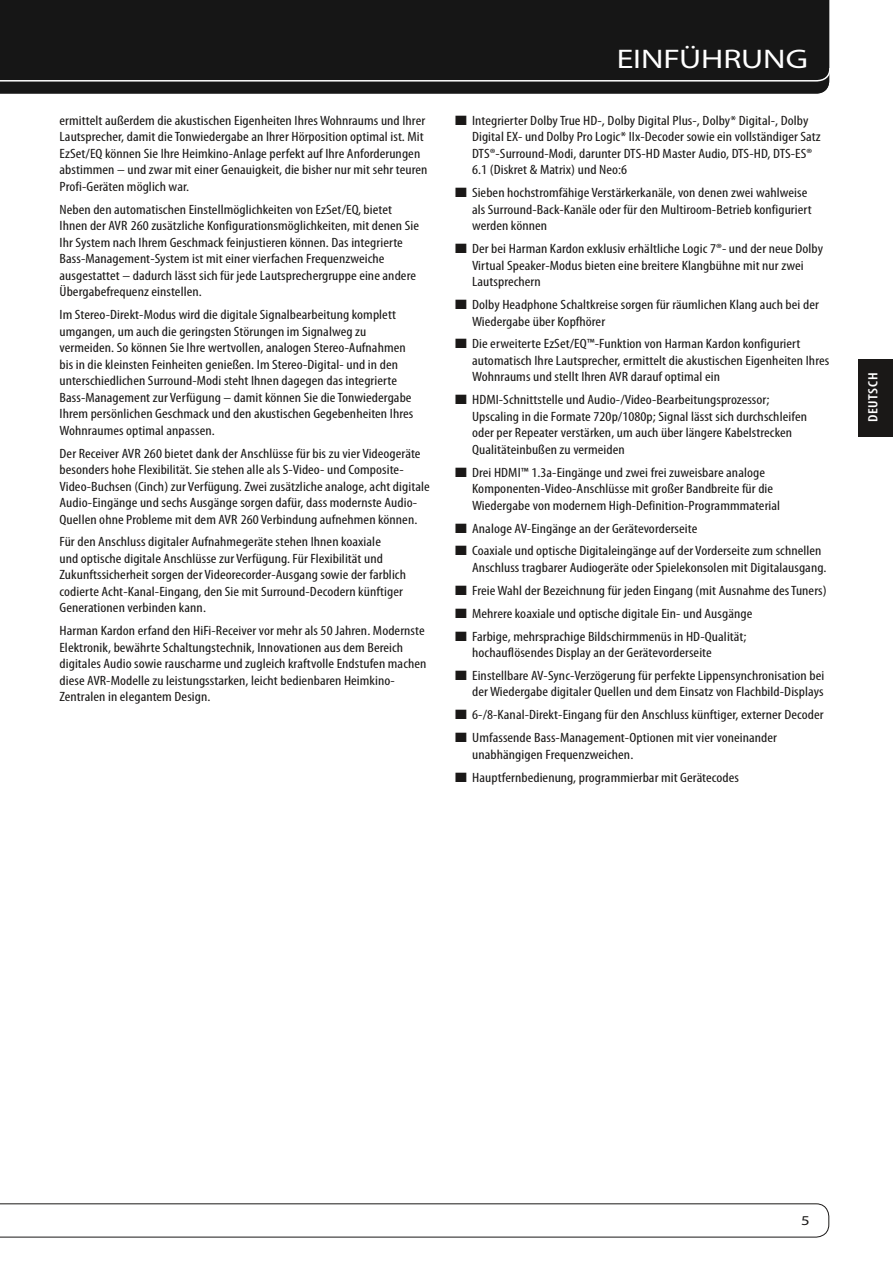
<style>
.page{position:relative;width:893px;height:1263px;background:#fff}
.page>*{position:absolute;margin:0;border:0;box-sizing:border-box;transform-origin:0 0}
.t1{font:semi-expanded 27px "Myriad Pro";letter-spacing:-.005em;color:#fff;scale:1.15 1}
.t2{font:condensed 13.5px/16.5px "Myriad Pro";letter-spacing:.005em;color:#1a1817;scale:1.15 1}
.t3{font:600 condensed 13.5px "Myriad Pro";letter-spacing:.04em;color:#fff;scale:1.15 1}
.t4{font:semi-expanded 13.5px "Myriad Pro";color:#1a1817;scale:1.15 1}
</style>
<div class="page">
<div style="left:0;top:0;width:830px;height:94px;background:#161616"></div>
<svg style="left:0;top:1203px;width:830px;height:35px"></svg>
<div style="left:859px;top:359px;width:34px;height:78px;background:#1a1817"></div>
<p class="t2" style="left:60px;top:112px;width:321px">ermittelt außerdem die akustischen Eigenheiten Ihres Wohnraums und Ihrer Lautsprecher, damit die Tonwiedergabe an Ihrer Hörposition optimal ist. Mit EzSet/EQ können Sie Ihre Heimkino-Anlage perfekt auf Ihre Anforderungen abstimmen – und zwar mit einer Genauigkeit, die bisher nur mit sehr teuren Profi-Geräten möglich war.</p>
<p class="t2" style="left:60px;top:201px;width:314px">Neben den automatischen Einstellmöglichkeiten von EzSet/EQ, bietet Ihnen der AVR 260 zusätzliche Konfigurationsmöglichkeiten, mit denen Sie Ihr System nach Ihrem Geschmack feinjustieren können. Das integrierte Bass-Management-System ist mit einer vierfachen Frequenzweiche ausgestattet – dadurch lässt sich für jede Lautsprechergruppe eine andere Übergabefrequenz einstellen.</p>
<p class="t2" style="left:60px;top:307px;width:309px">Im Stereo-Direkt-Modus wird die digitale Signalbearbeitung komplett umgangen, um auch die geringsten Störungen im Signalweg zu vermeiden. So können Sie Ihre wertvollen, analogen Stereo-Aufnahmen bis in die kleinsten Feinheiten genießen. Im Stereo-Digital- und in den unterschiedlichen Surround-Modi steht Ihnen dagegen das integrierte Bass-Management zur Verfügung – damit können Sie die Tonwiedergabe Ihrem persönlichen Geschmack und den akustischen Gegebenheiten Ihres Wohnraumes optimal anpassen.</p>
<p class="t2" style="left:60px;top:445px;width:323px">Der Receiver AVR 260 bietet dank der Anschlüsse für bis zu vier Videogeräte besonders hohe Flexibilität. Sie stehen alle als S-Video- und Composite-Video-Buchsen (Cinch) zur Verfügung. Zwei zusätzliche analoge, acht digitale Audio-Eingänge und sechs Ausgänge sorgen dafür, dass modernste Audio-Quellen ohne Probleme mit dem AVR 260 Verbindung aufnehmen können.</p>
<p class="t2" style="left:60px;top:534px;width:303px">Für den Anschluss digitaler Aufnahmegeräte stehen Ihnen koaxiale<br>und optische digitale Anschlüsse zur Verfügung. Für Flexibilität und Zukunftssicherheit sorgen der Videorecorder-Ausgang sowie der farblich codierte Acht-Kanal-Eingang, den Sie mit Surround-Decodern künftiger Generationen verbinden kann.</p>
<p class="t2" style="left:60px;top:623px;width:321px">Harman Kardon erfand den HiFi-Receiver vor mehr als 50 Jahren. Modernste Elektronik, bewährte Schaltungstechnik, Innovationen aus dem Bereich digitales Audio sowie rauscharme und zugleich kraftvolle Endstufen machen diese AVR-Modelle zu leistungsstarken, leicht bedienbaren Heimkino-Zentralen in elegantem Design.</p>
<h1 class="t1" style="left:617px;top:44px;width:168px">EINFÜHRUNG</h1>
<p class="t2" style="left:472px;top:112px;width:305px;text-indent:-17px">■ Integrierter Dolby True HD-, Dolby Digital Plus-, Dolby* Digital-, Dolby Digital EX- und Dolby Pro Logic* IIx-Decoder sowie ein vollständiger Satz DTS®-Surround-Modi, darunter DTS-HD Master Audio, DTS-HD, DTS-ES® 6.1 (Diskret &amp; Matrix) und Neo:6</p>
<p class="t2" style="left:472px;top:185px;width:297px;text-indent:-17px">■ Sieben hochstromfähige Verstärkerkanäle, von denen zwei wahlweise als Surround-Back-Kanäle oder für den Multiroom-Betrieb konfiguriert werden können</p>
<p class="t2" style="left:472px;top:241px;width:307px;text-indent:-17px">■ Der bei Harman Kardon exklusiv erhältliche Logic 7®- und der neue Dolby<br>Virtual Speaker-Modus bieten eine breitere Klangbühne mit nur zwei<br>Lautsprechern</p>
<p class="t2" style="left:472px;top:297px;width:303px;text-indent:-17px">■ Dolby Headphone Schaltkreise sorgen für räumlichen Klang auch bei der<br>Wiedergabe über Kopfhörer</p>
<p class="t2" style="left:472px;top:336px;width:312px;text-indent:-17px">■ Die erweiterte EzSet/EQ™-Funktion von Harman Kardon konfiguriert automatisch Ihre Lautsprecher, ermittelt die akustischen Eigenheiten Ihres<br>Wohnraums und stellt Ihren AVR darauf optimal ein</p>
<p class="t2" style="left:472px;top:392px;width:293px;text-indent:-17px">■ HDMI-Schnittstelle und Audio-/Video-Bearbeitungsprozessor; Upscaling in die Formate 720p/1080p; Signal lässt sich durchschleifen oder per Repeater verstärken, um auch über längere Kabelstrecken Qualitäteinbußen zu vermeiden</p>
<p class="t2" style="left:472px;top:464px;width:269px;text-indent:-17px">■ Drei HDMI™ 1.3a-Eingänge und zwei frei zuweisbare analoge<br>Komponenten-Video-Anschlüsse mit großer Bandbreite für die<br>Wiedergabe von modernem High-Definition-Programmmaterial</p>
<p class="t2" style="left:455px;top:520px;width:212px">■ Analoge AV-Eingänge an der Gerätevorderseite</p>
<p class="t2" style="left:472px;top:543px;width:309px;text-indent:-17px">■ Coaxiale und optische Digitaleingänge auf der Vorderseite zum schnellen<br>Anschluss tragbarer Audiogeräte oder Spielekonsolen mit Digitalausgang.</p>
<p class="t2" style="left:455px;top:582px;width:325px">■ Freie Wahl der Bezeichnung für jeden Eingang (mit Ausnahme des Tuners)</p>
<p class="t2" style="left:455px;top:605px;width:260px">■ Mehrere koaxiale und optische digitale Ein- und Ausgänge</p>
<p class="t2" style="left:472px;top:628px;width:240px;text-indent:-17px">■ Farbige, mehrsprachige Bildschirmmenüs in HD-Qualität; hochauflösendes Display an der Gerätevorderseite</p>
<p class="t2" style="left:455px;top:667px;width:322px;text-align:right">■ Einstellbare AV-Sync-Verzögerung für perfekte Lippensynchronisation bei der Wiedergabe digitaler Quellen und dem Einsatz von Flachbild-Displays</p>
<p class="t2" style="left:455px;top:707px;width:322px">■ 6-/8-Kanal-Direkt-Eingang für den Anschluss künftiger, externer Decoder</p>
<p class="t2" style="left:472px;top:730px;width:267px;text-indent:-17px">■ Umfassende Bass-Management-Optionen mit vier voneinander unabhängigen Frequenzweichen.</p>
<p class="t2" style="left:455px;top:769px;width:248px">■ Hauptfernbedienung, programmierbar mit Gerätecodes</p>
<p class="t3" style="left:866px;top:422px;width:45px;rotate:-90deg">DEUTSCH</p>
<p class="t4" style="left:801px;top:1213px;width:9px">5</p>
</div>
